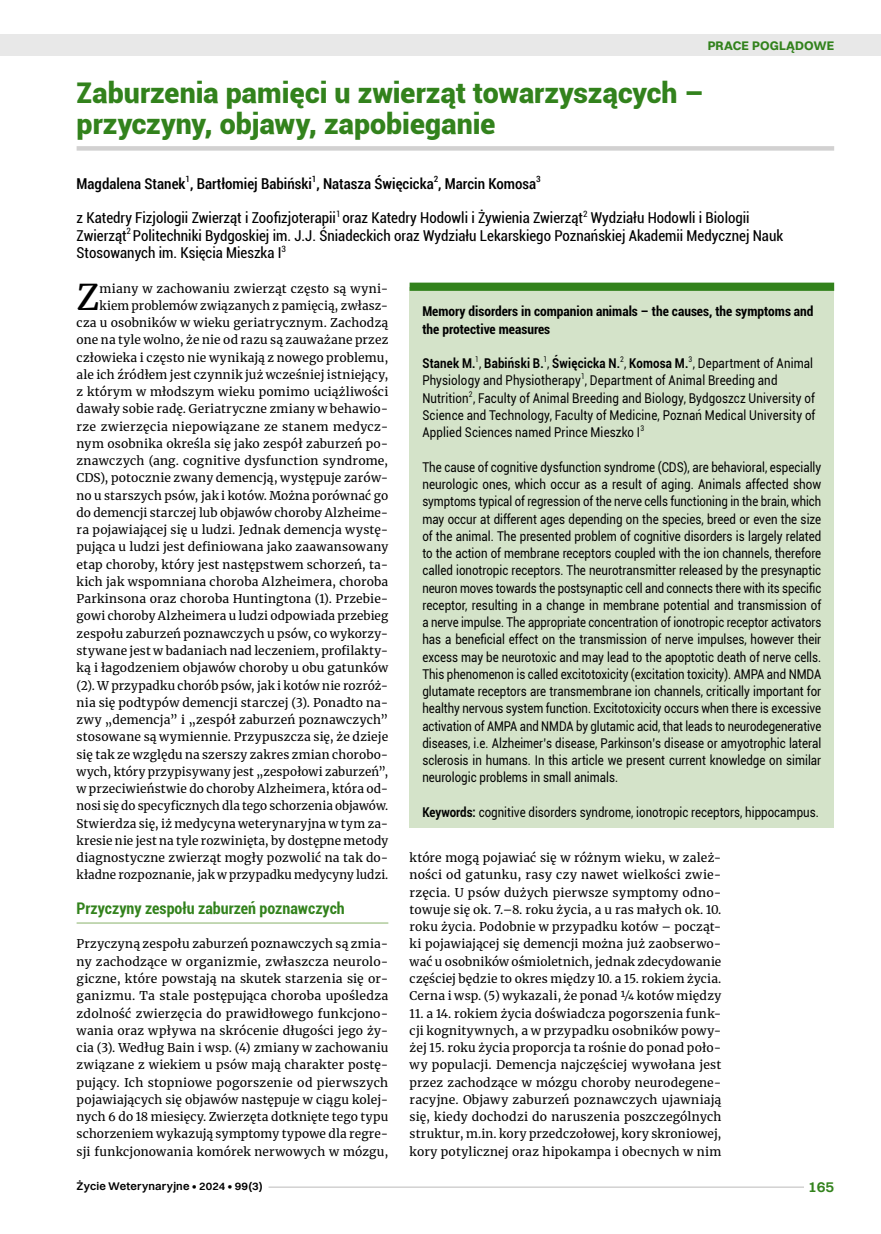
<style>
.page{position:relative;width:881px;height:1234px;background:#fff}
.page>*{position:absolute;margin:0;border:0;box-sizing:border-box;transform-origin:0 0}
.t1{font:35.25px "Merriweather";color:#000}
.t2{font:900 28.5px/31.5px "Roboto";letter-spacing:.005em;color:#32821c}
.t3{font:700 condensed 16.05px "Roboto";color:#32821c}
.t4{font:condensed 15px/17.2px "Roboto";color:#000}
.t5{font:500 condensed 15px "Roboto";color:#000}
.t6{font:600 15px "Switzer";color:#32821c}
.t7{font:13.5px/17.2px "Roboto";letter-spacing:.01em;color:#000;scale:.85 1}
.t8{font:700 condensed 13.5px/17.2px "Roboto";color:#000}
.t9{font:700 12.6px "Switzer";color:#32821c}
.t10{font:12px/17.2px "Merriweather";letter-spacing:.015em;color:#000;text-align:justify}
.t11{font:600 11.25px "Switzer";letter-spacing:.015em;color:#000}
.s1{font-weight:700}
</style>
<div class="page">
<hr style="left:77px;top:922px;width:311px;height:1px;background:#96ba7b">
<div style="left:77px;top:146px;width:756px;height:5px;background:#d2d1d1"></div>
<div style="left:409px;top:287px;width:424px;height:540px;background:#d4e3c9"></div>
<div style="left:409px;top:282px;width:424px;height:9px;background:#32821c"></div>
<div style="left:0;top:35px;width:880px;height:21px;background:#e8e8e8"></div>
<hr style="left:268px;top:1186px;width:565px;height:1px;background:#d2d1d1">
<div style="left:804px;top:1178px;width:29px;height:15px;background:#fff"></div>
<p class="t9" style="left:707px;top:37px;width:128px">PRACE POGLĄDOWE</p>
<h2 class="t2" style="left:77px;top:75px;width:629px">Zaburzenia pamięci u zwierząt towarzyszących – przyczyny, objawy, zapobieganie</h2>
<p class="t5" style="left:77px;top:173px;width:465px">Magdalena Stanek<sup>1</sup>, Bartłomiej Babiński<sup>1</sup>, Natasza Święcicka<sup>2</sup>, Marcin Komosa<sup>3</sup></p>
<p class="t4" style="left:77px;top:209px;width:708px">z Katedry Fizjologii Zwierząt i Zoofizjoterapii<sup>1</sup> oraz Katedry Hodowli i Żywienia Zwierząt<sup>2</sup> Wydziału Hodowli i Biologii<br>Zwierząt<sup>2</sup> Politechniki Bydgoskiej im. J.J. Śniadeckich oraz Wydziału Lekarskiego Poznańskiej Akademii Medycznej Nauk<br>Stosowanych im. Księcia Mieszka I<sup>3</sup></p>
<p class="t10" style="left:77px;top:279px;width:313px;text-align:right">miany w zachowaniu zwierząt często są wyni&shy;kiem problemów związanych z pamięcią, zwłasz&shy;cza u osobników w wieku geriatrycznym. Zachodzą one na tyle wolno, że nie od razu są zauważane przez człowieka i często nie wynikają z nowego problemu, ale ich źródłem jest czynnik już wcześniej istniejący, z którym w młodszym wieku pomimo uciążliwości dawały sobie radę. Geriatryczne zmiany w behawio&shy;rze zwierzęcia niepowiązane ze stanem medycz&shy;nym osobnika określa się jako zespół zaburzeń po&shy;znawczych (ang. cognitive dysfunction syndrome, CDS), potocznie zwany demencją, występuje zarów&shy;no u starszych psów, jak i kotów. Można porównać go do demencji starczej lub objawów choroby Alzheime&shy;ra pojawiającej się u ludzi. Jednak demencja wystę&shy;pująca u ludzi jest definiowana jako zaawansowany etap choroby, który jest następstwem schorzeń, ta&shy;kich jak wspomniana choroba Alzheimera, choroba Parkinsona oraz choroba Huntingtona (1). Przebie&shy;gowi choroby Alzheimera u ludzi odpowiada przebieg zespołu zaburzeń poznawczych u psów, co wykorzy&shy;stywane jest w badaniach nad leczeniem, profilakty&shy;ką i łagodzeniem objawów choroby u obu gatunków (2). W przypadku chorób psów, jak i kotów nie rozróż&shy;nia się podtypów demencji starczej (3). Ponadto na&shy;zwy „demencja” i „zespół zaburzeń poznawczych” stosowane są wymiennie. Przypuszcza się, że dzieje się tak ze względu na szerszy zakres zmian chorobo&shy;wych, który przypisywany jest „zespołowi zaburzeń”, w przeciwieństwie do choroby Alzheimera, która od&shy;nosi się do specyficznych dla tego schorzenia objawów.<br>Stwierdza się, iż medycyna weterynaryjna w tym za&shy;kresie nie jest na tyle rozwinięta, by dostępne metody diagnostyczne zwierząt mogły pozwolić na tak do&shy;kładne rozpoznanie, jak w przypadku medycyny ludzi.</p>
<h3 class="t3" style="left:77px;top:896px;width:269px">Przyczyny zespołu zaburzeń poznawczych</h3>
<p class="t10" style="left:77px;top:934px;width:313px">Przyczyną zespołu zaburzeń poznawczych są zmia&shy;ny zachodzące w organizmie, zwłaszcza neurolo&shy;giczne, które powstają na skutek starzenia się or&shy;ganizmu. Ta stale postępująca choroba upośledza zdolność zwierzęcia do prawidłowego funkcjono&shy;wania oraz wpływa na skrócenie długości jego ży&shy;cia (3). Według Bain i wsp. (4) zmiany w zachowaniu związane z wiekiem u psów mają charakter postę&shy;pujący. Ich stopniowe pogorszenie od pierwszych pojawiających się objawów następuje w ciągu kolej&shy;nych 6 do 18 miesięcy. Zwierzęta dotknięte tego typu schorzeniem wykazują symptomy typowe dla regre&shy;sji funkcjonowania komórek nerwowych w mózgu,</p>
<h1 class="t1" style="left:77px;top:272px;width:25px">Z</h1>
<p class="t8" style="left:422px;top:302px;width:392px">Memory disorders in companion animals – the causes, the symptoms and the protective measures</p>
<p class="t7" style="left:422px;top:354px;width:463px"><span class="s1">Stanek M.</span><sup>1</sup>, <span class="s1">Babiński B.</span><sup>1</sup>, <span class="s1">Święcicka N.</span><sup>2</sup>, <span class="s1">Komosa M.</span><sup>3</sup>, Department of Animal Physiology and Physiotherapy<sup>1</sup>, Department of Animal Breeding and Nutrition<sup>2</sup>, Faculty of Animal Breeding and Biology, Bydgoszcz University of Science and Technology, Faculty of Medicine, Poznań Medical University of Applied Sciences named Prince Mieszko I<sup>3</sup></p>
<p class="t7" style="left:422px;top:457px;width:471px;text-align:justify">The cause of cognitive dysfunction syndrome (CDS), are behavioral, especially neurologic ones, which occur as a result of aging. Animals affected show symptoms typical of regression of the nerve cells functioning in the brain, which may occur at different ages depending on the species, breed or even the size of the animal. The presented problem of cognitive disorders is largely related to the action of membrane receptors coupled with the ion channels, therefore called ionotropic receptors. The neurotransmitter released by the presynaptic neuron moves towards the postsynaptic cell and connects there with its specific receptor, resulting in a change in membrane potential and transmission of a nerve impulse. The appropriate concentration of ionotropic receptor activators has a beneficial effect on the transmission of nerve impulses, however their excess may be neurotoxic and may lead to the apoptotic death of nerve cells.<br>This phenomenon is called excitotoxicity (excitation toxicity). AMPA and NMDA glutamate receptors are transmembrane ion channels, critically important for healthy nervous system function. Excitotoxicity occurs when there is excessive activation of AMPA and NMDA by glutamic acid, that leads to neurodegenerative diseases, i.e. Alzheimer’s disease, Parkinson’s disease or amyotrophic lateral sclerosis in humans. In this article we present current knowledge on similar neurologic problems in small animals.</p>
<p class="t7" style="left:422px;top:802px;width:467px"><span class="s1">Keywords:</span> cognitive disorders syndrome, ionotropic receptors, hippocampus.</p>
<p class="t10" style="left:409px;top:848px;width:313px">które mogą pojawiać się w różnym wieku, w zależ&shy;ności od gatunku, rasy czy nawet wielkości zwie&shy;rzęcia. U psów dużych pierwsze symptomy odno&shy;towuje się ok. 7.–8. roku życia, a u ras małych ok. 10. roku życia. Podobnie w przypadku kotów – począt&shy;ki pojawiającej się demencji można już zaobserwo&shy;wać u osobników ośmioletnich, jednak zdecydowanie częściej będzie to okres między 10. a 15. rokiem życia.<br>Cerna i wsp. (5) wykazali, że ponad ¼ kotów między</p>
<p class="t10" style="left:409px;top:1003px;width:313px">11. a 14. rokiem życia doświadcza pogorszenia funk&shy;cji kognitywnych, a w przypadku osobników powy&shy;żej 15. roku życia proporcja ta rośnie do ponad poło&shy;wy populacji. Demencja najczęściej wywołana jest przez zachodzące w mózgu choroby neurodegene&shy;racyjne. Objawy zaburzeń poznawczych ujawniają się, kiedy dochodzi do naruszenia poszczególnych struktur, m.in. kory przedczołowej, kory skroniowej, kory potylicznej oraz hipokampa i obecnych w nim</p>
<p class="t11" style="left:77px;top:1179px;width:187px">Życie Weterynaryjne • 2024 • 99(3)</p>
<p class="t6" style="left:807px;top:1177px;width:27px">165</p>
</div>
